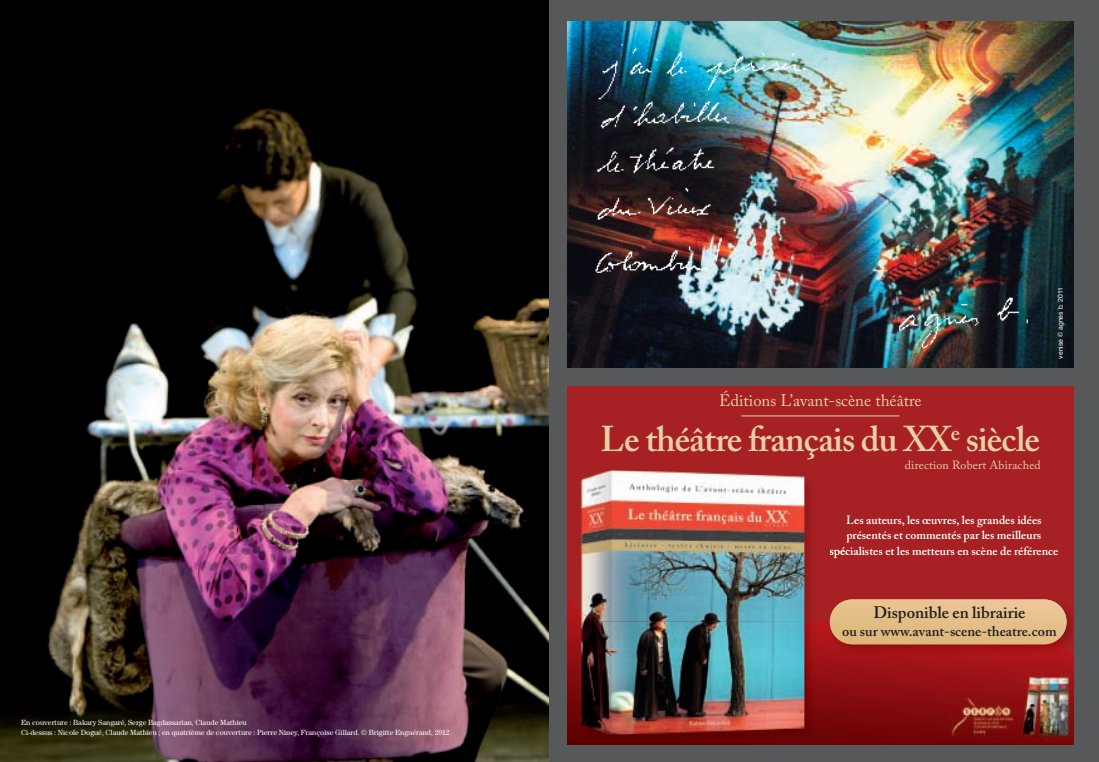
<style>
.page{position:relative;width:1099px;height:762px;background:#fff}
.page>*{position:absolute;margin:0;border:0;box-sizing:border-box;transform-origin:0 0}
.t1{font:600 35.62px "Adobe Caslon Pro";letter-spacing:-.025em;color:#e8cfa4}
.t2{font:16.62px "Adobe Caslon Pro";color:#e8cfa4}
.t3{font:600 16.62px "Adobe Caslon Pro";color:#231f20}
.t4{font:600 14.25px "Adobe Caslon Pro";color:#231f20}
.t5{font:600 11.88px/15.4px "Adobe Caslon Pro";color:#fff;text-align:center}
.t6{font:11.88px "Adobe Caslon Pro";letter-spacing:.015em;color:#e8cfa4}
.t7{font:7.5px/10.6px "Century Std";color:#fff}
.t8{font:6.88px "Helvetica";color:#fff}
</style>
<div class="page">
<img style="left:0;top:0;width:549px;height:762px">
<div style="left:549px;top:0;width:549px;height:762px;background:#57585a"></div>
<img style="left:567px;top:21px;width:506px;height:347px">
<img style="left:884px;top:286px;width:153px;height:82px">
<img style="left:571px;top:40px;width:237px;height:62px">
<img style="left:597px;top:135px;width:126px;height:46px">
<img style="left:590px;top:176px;width:126px;height:58px">
<img style="left:594px;top:235px;width:142px;height:57px">
<img style="left:597px;top:95px;width:145px;height:40px">
<div style="left:567px;top:386px;width:506px;height:197px;background:#a72023"></div>
<hr style="left:741px;top:416px;width:158px;height:1px;background:#e8cfa4">
<svg style="left:567px;top:583px;width:506px;height:161px;background:#8f0f12"></svg>
<img style="left:847px;top:594px;width:226px;height:28px">
<img style="left:847px;top:622px;width:226px;height:37px">
<svg style="left:1048px;top:599px;width:18px;height:45px"></svg>
<div style="left:829px;top:599px;width:237px;height:45px;background:linear-gradient(to right,#e1bb82,#e8c18f);border-radius:22px"></div>
<img style="left:951px;top:698px;width:61px;height:38px">
<img style="left:570px;top:462px;width:277px;height:138px">
<img style="left:570px;top:600px;width:277px;height:144px">
<img style="left:824px;top:594px;width:23px;height:65px">
<img style="left:829px;top:600px;width:18px;height:44px">
<img style="left:829px;top:547px;width:18px;height:11px">
<img style="left:575px;top:470px;width:229px;height:137px">
<img style="left:575px;top:607px;width:229px;height:127px">
<img style="left:1014px;top:672px;width:59px;height:69px">
<p class="t7" style="left:21px;top:717px;width:430px">En couverture : Bakary Sangaré, Serge Bagdassarian, Claude Mathieu<br>Ci-dessus : Nicole Dogué, Claude Mathieu ; en quatrième de couverture : Pierre Niney, Françoise Gillard. © Brigitte Enguérand, 2012</p>
<h2 class="t2" style="left:719px;top:394px;width:204px">Éditions L’avant-scène théâtre</h2>
<h1 class="t1" style="left:600px;top:425px;width:441px">Le théâtre français du XX<sup>e</sup> siècle</h1>
<h3 class="t6" style="left:904px;top:460px;width:137px">direction Robert Abirached</h3>
<p class="t8" style="left:1057px;top:359px;width:73px;rotate:-90deg">venise © agnes b. 2011</p>
<h3 class="t5" style="left:829px;top:514px;width:230px">Les auteurs, les œuvres, les grandes idées présentés et commentés par les meilleurs spécialistes et les metteurs en scène de référence</h3>
<h2 class="t3" style="left:873px;top:607px;width:154px">Disponible en librairie</h2>
<h3 class="t4" style="left:842px;top:626px;width:216px">ou sur www.avant-scene-theatre.com</h3>
</div>
